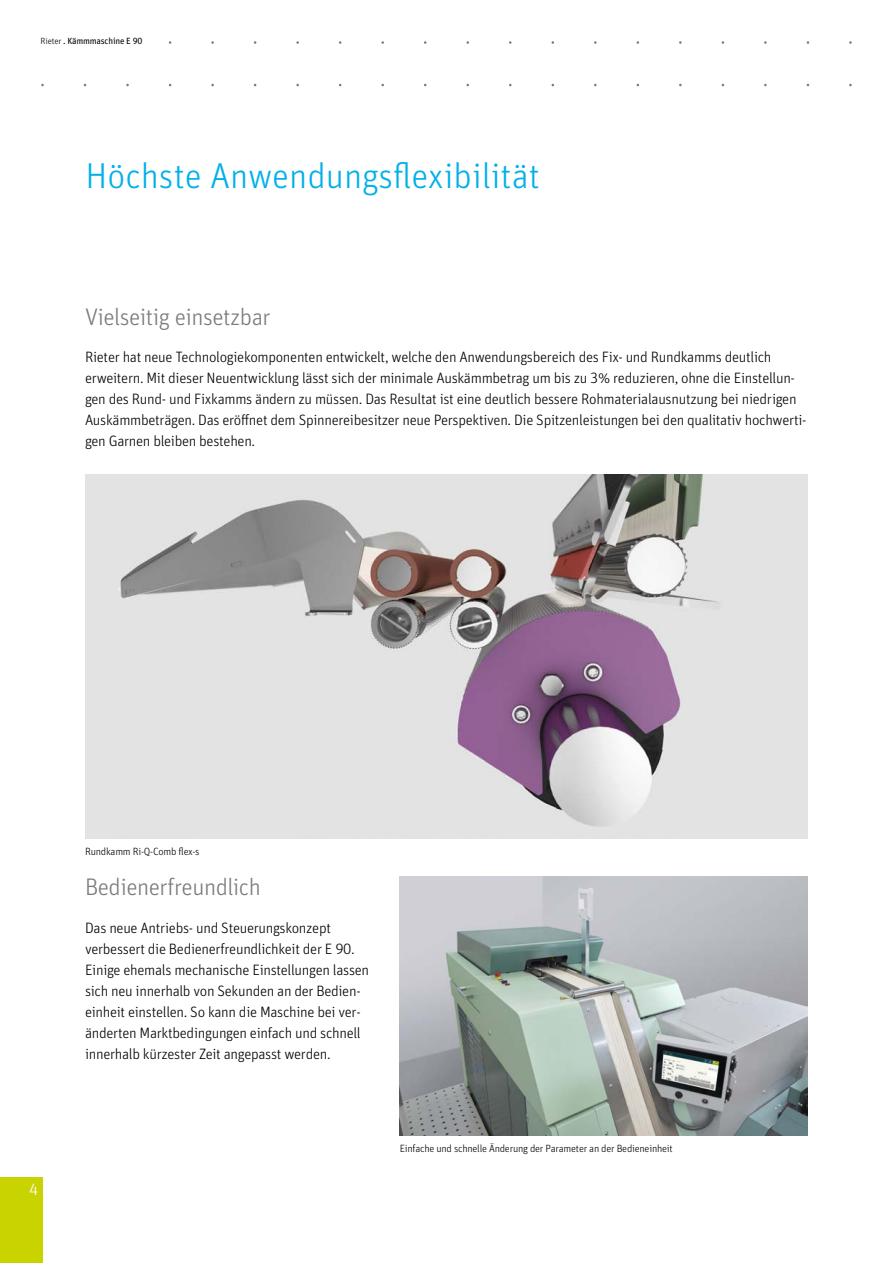
<style>
.page{position:relative;width:893px;height:1263px;background:#fff}
.page>*{position:absolute;margin:0;border:0;box-sizing:border-box;transform-origin:0 0}
.t1{font:300 36px "Unit Pro";color:#00b0e9}
.t2{font:300 24px "Unit Pro";letter-spacing:-.02em;color:#7c7b7b}
.t3{font:300 16.5px "Unit Pro";color:#fff}
.t4{font:300 15px/21px "Unit Pro";letter-spacing:-.02em;color:#000}
.t5{font:300 10.5px "Unit Pro";letter-spacing:-.02em;color:#000}
.t6{font:9px "Unit Pro";letter-spacing:-.02em;color:#000}
.s1{font-weight:300}
</style>
<div class="page">
<img style="left:85px;top:475px;width:723px;height:363px">
<img style="left:400px;top:876px;width:408px;height:259px">
<div style="left:0;top:1178px;width:43px;height:85px;background:#c8d300"></div>
<p class="t6" style="left:41px;top:34px;width:103px"><span class="s1">Rieter</span> . Kämmmaschine E 90</p>
<h1 class="t1" style="left:85px;top:151px;width:456px">Höchste Anwendungsflexibilität</h1>
<h2 class="t2" style="left:85px;top:300px;width:187px">Vielseitig einsetzbar</h2>
<p class="t4" style="left:85px;top:346px;width:723px">Rieter hat neue Technologiekomponenten entwickelt, welche den Anwendungsbereich des Fix- und Rundkamms deutlich erweitern. Mit dieser Neuentwicklung lässt sich der minimale Auskämmbetrag um bis zu 3% reduzieren, ohne die Einstellun&shy;gen des Rund- und Fixkamms ändern zu müssen. Das Resultat ist eine deutlich bessere Rohmaterialausnutzung bei niedrigen Auskämmbeträgen. Das eröffnet dem Spinnereibesitzer neue Perspektiven. Die Spitzenleistungen bei den qualitativ hochwerti&shy;gen Garnen bleiben bestehen.</p>
<p class="t5" style="left:85px;top:844px;width:116px">Rundkamm Ri-Q-Comb flex-s</p>
<h2 class="t2" style="left:85px;top:870px;width:177px">Bedienerfreundlich</h2>
<p class="t3" style="left:29px;top:1178px;width:11px">4</p>
<p class="t4" style="left:85px;top:916px;width:286px">Das neue Antriebs- und Steuerungskonzept verbessert die Bedienerfreundlichkeit der E 90.<br>Einige ehemals mechanische Einstellungen lassen sich neu innerhalb von Sekunden an der Bedien&shy;einheit einstellen. So kann die Maschine bei ver&shy;änderten Marktbedingungen einfach und schnell innerhalb kürzester Zeit angepasst werden.</p>
<p class="t5" style="left:400px;top:1141px;width:275px">Einfache und schnelle Änderung der Parameter an der Bedieneinheit</p>
</div>
